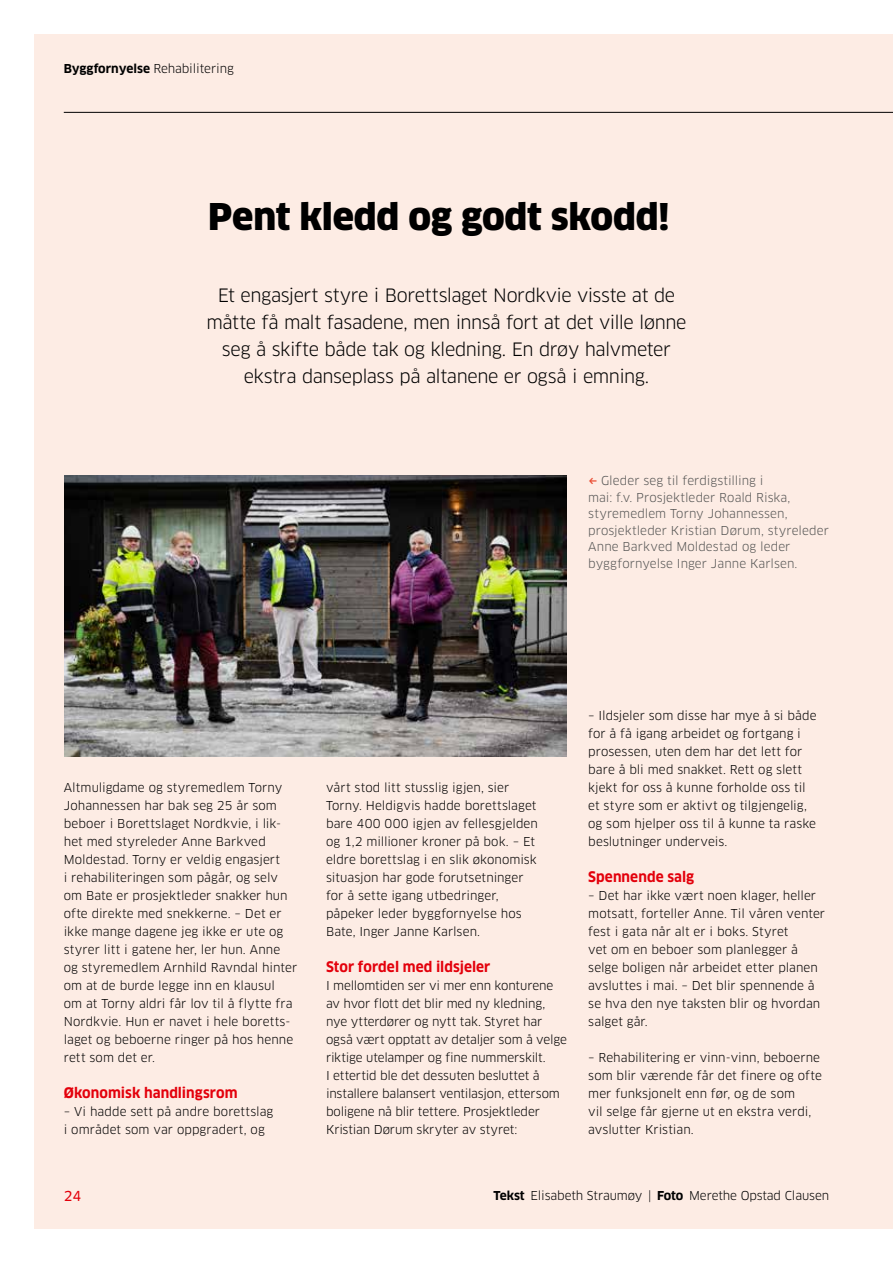
<style>
.page{position:relative;width:893px;height:1263px;background:#fff}
.page>*{position:absolute;margin:0;border:0;box-sizing:border-box;transform-origin:0 0}
.t1{font:900 36px "Clan OT";letter-spacing:-.005em;color:#000}
.t2{font:18px/27px "Clan OT";letter-spacing:-.025em;color:#000;text-align:center}
.t3{font:700 14.25px "Clan OT";letter-spacing:.005em;color:#e3000b;scale:.95 1}
.t4{font:13.5px "Clan OT News";color:#e3000b}
.t5{font:12px/18px "Clan OT";color:#000}
.t6{font:12px/16.5px "Clan OT";letter-spacing:.005em;color:#565655}
.s1{font-weight:700}
</style>
<div class="page">
<div style="left:34px;top:34px;width:859px;height:1195px;background:#fdece4"></div>
<hr style="left:64px;top:112px;width:829px;height:1px;background:#000">
<img style="left:64px;top:476px;width:503px;height:281px">
<p class="t5" style="left:64px;top:60px;width:172px"><span class="s1">Byggfornyelse</span> Rehabilitering</p>
<h1 class="t1" style="left:208px;top:195px;width:463px">Pent kledd og godt skodd!</h1>
<h2 class="t2" style="left:206px;top:281px;width:481px">Et engasjert styre i Borettslaget Nordkvie visste at de måtte få malt fasadene, men innså fort at det ville lønne seg å skifte både tak og kledning. En drøy halvmeter ekstra danseplass på altanene er også i emning.</h2>
<p class="t6" style="left:588px;top:473px;width:242px;text-indent:13px">Gleder seg til ferdigstilling i<br>mai: f.v. Prosjektleder Roald Riska, styremedlem Torny Johannessen, prosjektleder Kristian Dørum, styreleder Anne Barkved Moldestad og leder byggfornyelse Inger Janne Karlsen.</p>
<p class="t5" style="left:64px;top:779px;width:235px">Altmuligdame og styremedlem Torny Johannessen har bak seg 25 år som beboer i Borettslaget Nordkvie, i lik&shy;het med styreleder Anne Barkved Moldestad. Torny er veldig engasjert<br>i rehabiliteringen som pågår, og selv om Bate er prosjektleder snakker hun ofte direkte med snekkerne. – Det er ikke mange dagene jeg ikke er ute og styrer litt i gatene her, ler hun. Anne og styremedlem Arnhild Ravndal hinter om at de burde legge inn en klausul<br>om at Torny aldri får lov til å flytte fra Nordkvie. Hun er navet i hele boretts&shy;laget og beboerne ringer på hos henne rett som det er.</p>
<p class="t3" style="left:64px;top:1084px;width:184px">Økonomisk handlingsrom</p>
<p class="t5" style="left:64px;top:1103px;width:211px">– Vi hadde sett på andre borettslag i området som var oppgradert, og</p>
<p class="t4" style="left:64px;top:1188px;width:19px">24</p>
<p class="t5" style="left:326px;top:779px;width:213px">vårt stod litt stusslig igjen, sier Torny. Heldigvis hadde borettslaget bare 400 000 igjen av fellesgjelden og 1,2 millioner kroner på bok. – Et eldre borettslag i en slik økonomisk situasjon har gode forutsetninger for å sette igang utbedringer, påpeker leder byggfornyelse hos Bate, Inger Janne Karlsen.</p>
<p class="t3" style="left:326px;top:958px;width:175px">Stor fordel med ildsjeler</p>
<p class="t5" style="left:326px;top:977px;width:242px">I mellomtiden ser vi mer enn konturene av hvor flott det blir med ny kledning, nye ytterdører og nytt tak. Styret har også vært opptatt av detaljer som å velge riktige utelamper og fine nummerskilt.<br>I ettertid ble det dessuten besluttet å installere balansert ventilasjon, ettersom boligene nå blir tettere. Prosjektleder Kristian Dørum skryter av styret:</p>
<p class="t5" style="left:588px;top:707px;width:230px">– Ildsjeler som disse har mye å si både for å få igang arbeidet og fortgang i prosessen, uten dem har det lett for bare å bli med snakket. Rett og slett kjekt for oss å kunne forholde oss til et styre som er aktivt og tilgjengelig, og som hjelper oss til å kunne ta raske beslutninger underveis.</p>
<p class="t3" style="left:588px;top:868px;width:113px">Spennende salg</p>
<p class="t5" style="left:588px;top:887px;width:238px">– Det har ikke vært noen klager, heller motsatt, forteller Anne. Til våren venter fest i gata når alt er i boks. Styret<br>vet om en beboer som planlegger å selge boligen når arbeidet etter planen avsluttes i mai. – Det blir spennende å se hva den nye taksten blir og hvordan salget går.</p>
<p class="t5" style="left:588px;top:1049px;width:235px">– Rehabilitering er vinn-vinn, beboerne som blir værende får det finere og ofte mer funksjonelt enn før, og de som<br>vil selge får gjerne ut en ekstra verdi, avslutter Kristian.</p>
<p class="t5" style="left:493px;top:1187px;width:337px"><span class="s1">Tekst</span> Elisabeth Straumøy | <span class="s1">Foto</span> Merethe Opstad Clausen</p>
</div>
